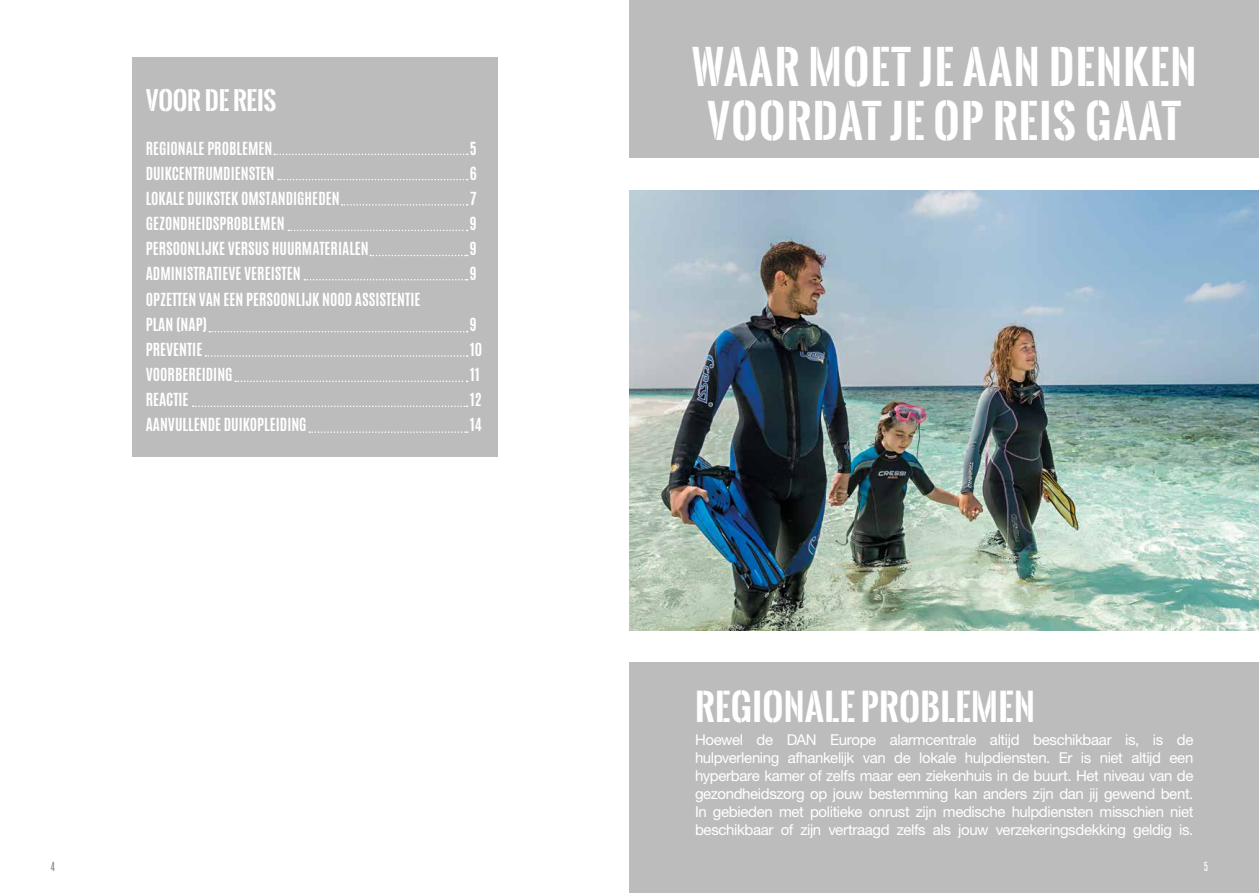
<style>
.page{position:relative;width:1259px;height:893px;background:#fff}
.page>*{position:absolute;margin:0;border:0;box-sizing:border-box;transform-origin:0 0}
.t1{font:700 45px/54px "Oswald Stencil";letter-spacing:.03em;color:#fff;text-align:center}
.t2{font:700 36px "Oswald Stencil";letter-spacing:.01em;color:#fff}
.t3{font:700 25.2px "Oswald Stencil";letter-spacing:-.01em;color:#fff}
.t4{font:700 15.15px/25.2px "Antonio";color:#fff}
.t5{font:15px/18px "Helvetica Neue LT Std";letter-spacing:-.025em;color:#fff;text-align:justify}
.t6{font:10.5px "Antonio";color:#878787}
.t7{font:10.5px "Antonio";color:#fff}
</style>
<div class="page">
<div style="left:629px;top:0;width:630px;height:893px;background:#bcbcbc"></div>
<div style="left:629px;top:159px;width:630px;height:503px;background:#fff"></div>
<img style="left:629px;top:191px;width:630px;height:439px">
<div style="left:132px;top:58px;width:365px;height:399px;background:#bcbcbc"></div>
<svg style="left:274px;top:154px;width:193px;height:1px"></svg>
<svg style="left:278px;top:179px;width:189px;height:1px"></svg>
<svg style="left:342px;top:204px;width:125px;height:2px"></svg>
<svg style="left:370px;top:255px;width:97px;height:1px"></svg>
<svg style="left:209px;top:331px;width:258px;height:1px"></svg>
<svg style="left:205px;top:355px;width:262px;height:2px"></svg>
<svg style="left:235px;top:381px;width:232px;height:1px"></svg>
<svg style="left:193px;top:406px;width:274px;height:1px"></svg>
<svg style="left:309px;top:431px;width:158px;height:2px"></svg>
<svg style="left:288px;top:230px;width:179px;height:1px"></svg>
<svg style="left:304px;top:279px;width:163px;height:1px"></svg>
<h3 class="t3" style="left:146px;top:82px;width:132px">VOOR DE REIS</h3>
<p class="t4" style="left:146px;top:136px;width:128px">REGIONALE PROBLEMEN</p>
<p class="t4" style="left:470px;top:136px;width:8px">5</p>
<p class="t4" style="left:146px;top:161px;width:130px">DUIKCENTRUMDIENSTEN</p>
<p class="t4" style="left:470px;top:161px;width:8px">6</p>
<p class="t4" style="left:146px;top:186px;width:195px">LOKALE DUIKSTEK OMSTANDIGHEDEN</p>
<p class="t4" style="left:470px;top:186px;width:8px">7</p>
<p class="t4" style="left:146px;top:211px;width:140px">GEZONDHEIDSPROBLEMEN</p>
<p class="t4" style="left:470px;top:211px;width:8px">9</p>
<p class="t4" style="left:146px;top:236px;width:225px">PERSOONLIJKE VERSUS HUURMATERIALEN</p>
<p class="t4" style="left:470px;top:236px;width:8px">9</p>
<p class="t4" style="left:146px;top:262px;width:156px">ADMINISTRATIEVE VEREISTEN</p>
<p class="t4" style="left:470px;top:262px;width:8px">9</p>
<p class="t4" style="left:146px;top:287px;width:276px">OPZETTEN VAN EEN PERSOONLIJK NOOD ASSISTENTIE<br>PLAN (NAP)</p>
<p class="t4" style="left:470px;top:312px;width:8px">9</p>
<p class="t4" style="left:146px;top:337px;width:58px">PREVENTIE</p>
<p class="t4" style="left:470px;top:337px;width:14px">10</p>
<p class="t4" style="left:146px;top:362px;width:88px">VOORBEREIDING</p>
<p class="t4" style="left:470px;top:362px;width:11px">11</p>
<p class="t4" style="left:146px;top:387px;width:44px">REACTIE</p>
<p class="t4" style="left:470px;top:387px;width:13px">12</p>
<p class="t4" style="left:146px;top:412px;width:162px">AANVULLENDE DUIKOPLEIDING</p>
<p class="t4" style="left:470px;top:412px;width:13px">14</p>
<p class="t6" style="left:51px;top:859px;width:6px">4</p>
<h1 class="t1" style="left:692px;top:39px;width:506px">WAAR MOET JE AAN DENKEN<br>VOORDAT JE OP REIS GAAT</h1>
<h2 class="t2" style="left:695px;top:681px;width:341px">REGIONALE PROBLEMEN</h2>
<p class="t5" style="left:695px;top:730px;width:500px">Hoewel de DAN Europe alarmcentrale altijd beschikbaar is, is de hulpverlening afhankelijk van de lokale hulpdiensten. Er is niet altijd een hyperbare kamer of zelfs maar een ziekenhuis in de buurt. Het niveau van de gezondheidszorg op jouw bestemming kan anders zijn dan jij gewend bent.<br>In gebieden met politieke onrust zijn medische hulpdiensten misschien niet beschikbaar of zijn vertraagd zelfs als jouw verzekeringsdekking geldig is.</p>
<p class="t7" style="left:1203px;top:859px;width:6px">5</p>
</div>
